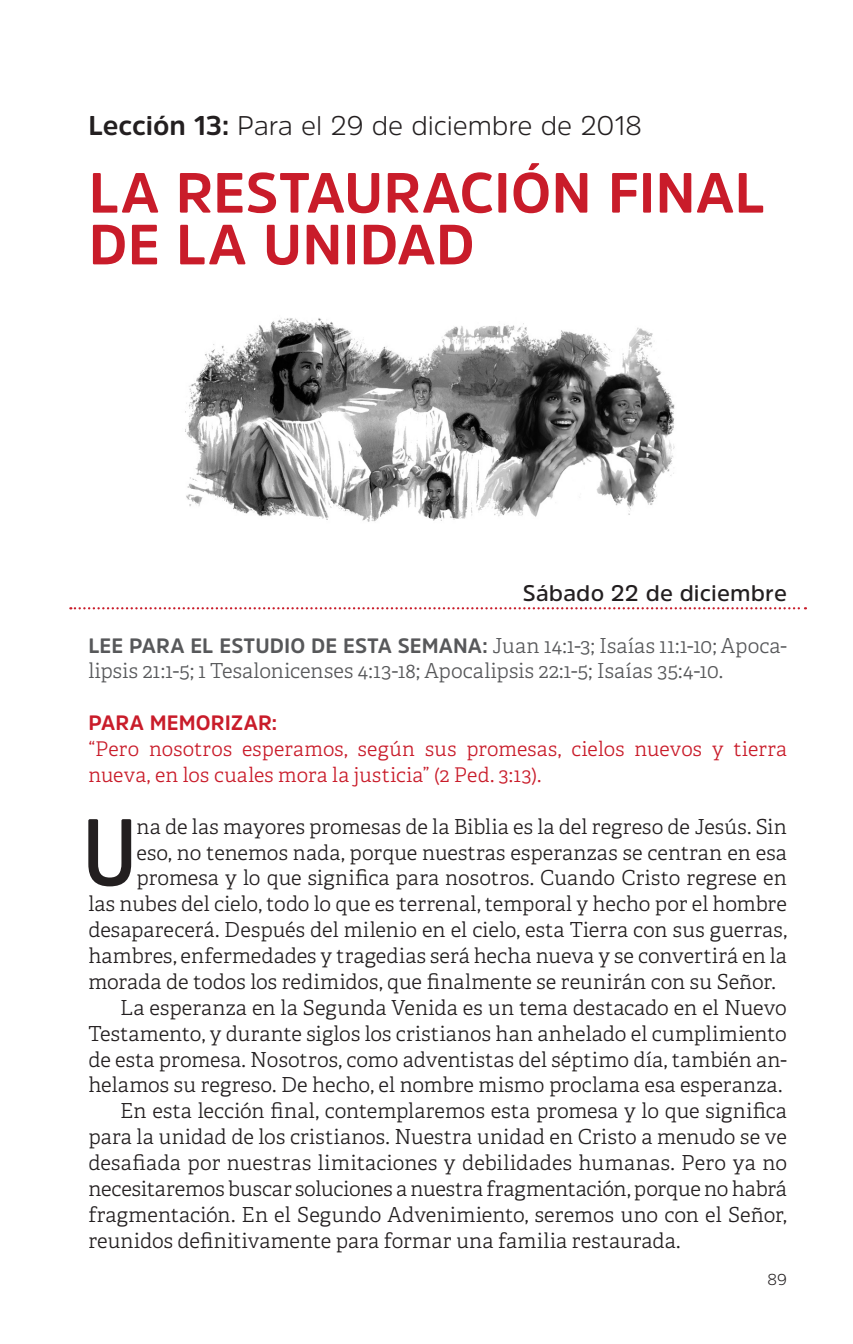
<style>
.page{position:relative;width:853px;height:1344px;background:#fff}
.page>*{position:absolute;margin:0;border:0;box-sizing:border-box;transform-origin:0 0}
.CUERPO_-_1P{font:600 94.27px "Amsi Pro Narw";color:#231f20}
.Título_Lección{font:700 56.25px/51.8px "Amsi Pro";letter-spacing:.005em;color:#c91c2a}
.Lección_Nº{font:300 27px "Amsi Pro";letter-spacing:-.005em;color:#231f20}
.Fecha_Sábado{font:600 22.5px "Amsi Pro";letter-spacing:.005em;color:#231f20}
.CUERPO{font:300 20.7px/25.9px "Adelle Basic";letter-spacing:.005em;color:#231f20;text-align:justify}
.CUERPO_-_1P-2{font:300 20.7px "Adelle Basic";letter-spacing:.005em;color:#231f20}
.Lee_para_el_estudio{font:300 20.7px/25.9px "Adelle Basic";letter-spacing:.005em;color:#57585a}
.Para_Memorizar{font:700 20.7px "Amsi Pro";letter-spacing:.01em;color:#c91c2a}
.Versículo_para_memor{font:300 20.25px/25.9px "Adelle Basic";letter-spacing:.01em;color:#c91c2a}
.t1{font:300 15.75px "Amsi Pro";color:#231f20}
.s1{font-weight:700}
.s2{font-family:"Amsi Pro";font-weight:700}
</style>
<div class="page">
<svg style="left:70px;top:607px;width:736px;height:2px"></svg>
<img style="left:185px;top:318px;width:490px;height:204px">
<p class="Lección_Nº" style="left:88px;top:107px;width:555px"><span class="s1">Lección 13:</span> Para el 29 de diciembre de 2018</p>
<p class="Título_Lección" style="left:89px;top:166px;width:678px">LA RESTAURACIÓN FINAL<br>DE LA UNIDAD</p>
<p class="Fecha_Sábado" style="left:523px;top:577px;width:266px">Sábado 22 de diciembre</p>
<p class="Lee_para_el_estudio" style="left:88px;top:632px;width:700px"><span class="s2">LEE PARA EL ESTUDIO DE ESTA SEMANA:</span> Juan 14:1-3; Isaías 11:1-10; Apoca&shy;lipsis 21:1-5; 1 Tesalonicenses 4:13-18; Apocalipsis 22:1-5; Isaías 35:4-10.</p>
<p class="Para_Memorizar" style="left:88px;top:709px;width:191px">PARA MEMORIZAR:</p>
<p class="Versículo_para_memor" style="left:88px;top:736px;width:700px">“Pero nosotros esperamos, según sus promesas, cielos nuevos y tierra nueva, en los cuales mora la justicia” (2 Ped. 3:13).</p>
<p class="CUERPO_-_1P" style="left:82px;top:788px;width:56px">U</p>
<p class="CUERPO_-_1P-2" style="left:137px;top:814px;width:652px">na de las mayores promesas de la Biblia es la del regreso de Jesús. Sin</p>
<p class="CUERPO_-_1P-2" style="left:137px;top:840px;width:652px">eso, no tenemos nada, porque nuestras esperanzas se centran en esa</p>
<p class="CUERPO_-_1P-2" style="left:137px;top:865px;width:652px">promesa y lo que significa para nosotros. Cuando Cristo regrese en</p>
<p class="CUERPO_-_1P-2" style="left:88px;top:891px;width:700px">las nubes del cielo, todo lo que es terrenal, temporal y hecho por el hombre</p>
<p class="CUERPO_-_1P-2" style="left:88px;top:917px;width:700px">desaparecerá. Después del milenio en el cielo, esta Tierra con sus guerras,</p>
<p class="CUERPO_-_1P-2" style="left:88px;top:943px;width:700px">hambres, enfermedades y tragedias será hecha nueva y se convertirá en la</p>
<p class="CUERPO_-_1P-2" style="left:88px;top:969px;width:689px">morada de todos los redimidos, que finalmente se reunirán con su Señor.</p>
<p class="CUERPO" style="left:88px;top:994px;width:700px;text-indent:32px">La esperanza en la Segunda Venida es un tema destacado en el Nuevo Testamento, y durante siglos los cristianos han anhelado el cumplimiento de esta promesa. Nosotros, como adventistas del séptimo día, también an&shy;helamos su regreso. De hecho, el nombre mismo proclama esa esperanza.</p>
<p class="CUERPO" style="left:88px;top:1098px;width:700px;text-indent:32px">En esta lección final, contemplaremos esta promesa y lo que significa para la unidad de los cristianos. Nuestra unidad en Cristo a menudo se ve desafiada por nuestras limitaciones y debilidades humanas. Pero ya no necesitaremos buscar soluciones a nuestra fragmentación, porque no habrá fragmentación. En el Segundo Advenimiento, seremos uno con el Señor, reunidos definitivamente para formar una familia restaurada.</p>
<p class="t1" style="left:767px;top:1269px;width:21px">89</p>
</div>
